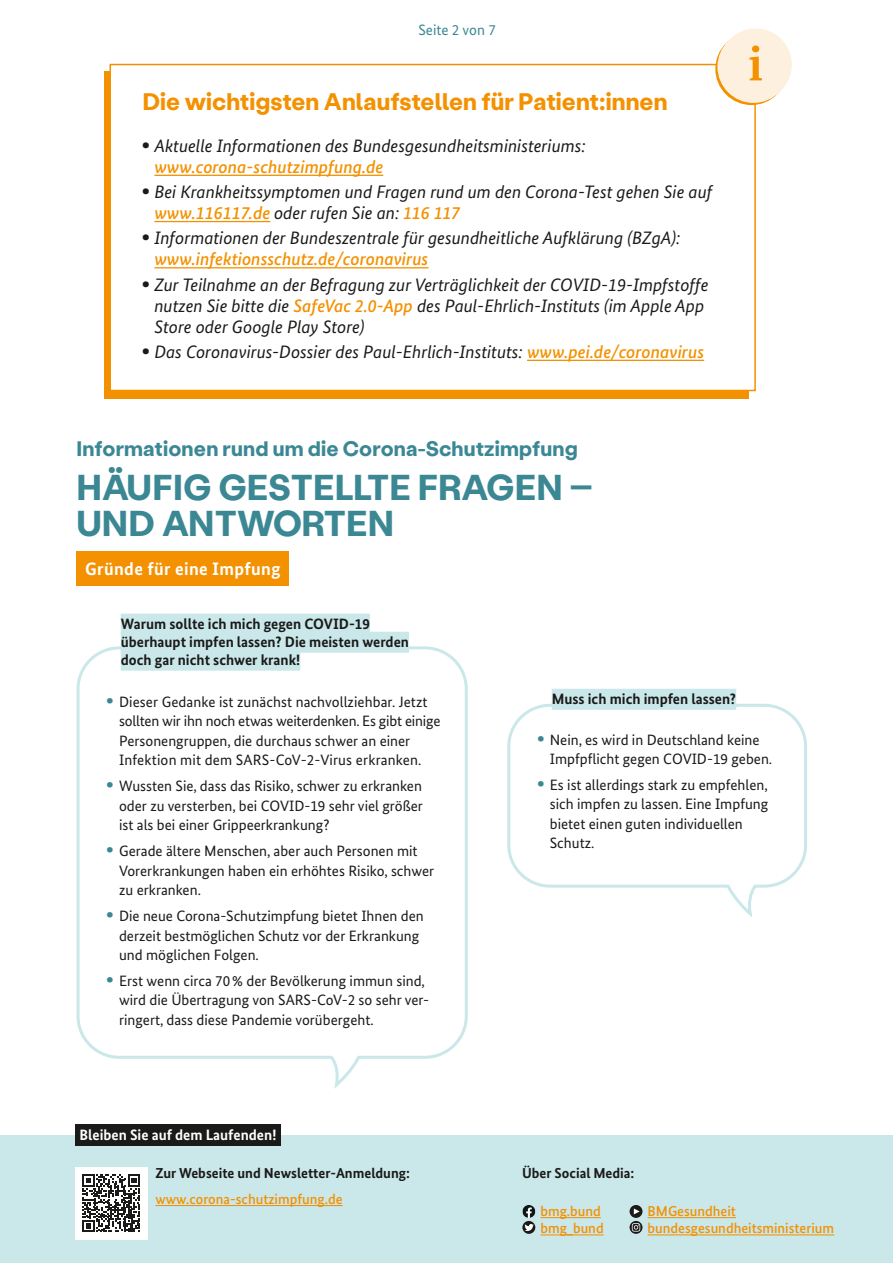
<style>
.page{position:relative;width:893px;height:1263px;background:#fff}
.page>*{position:absolute;margin:0;border:0;box-sizing:border-box;transform-origin:0 0}
.t1{font:700 36px/36px "Stabil Grotesk";letter-spacing:.02em;color:#3b8894}
.Infobox_HL{font:700 24px "Stabil Grotesk";letter-spacing:.005em;color:#f39100}
.t2{font:700 21px "Stabil Grotesk";letter-spacing:.01em;color:#3b8894}
.Anlaufstellen{font:italic 18px/21px "Bundes Sans";color:#1a1a18}
.FAQ_-_Thema{font:700 18px "Bundes Sans";letter-spacing:.02em;color:#fff}
.t3{font:15px/19.5px "Bundes Sans";color:#1a1a18}
.FAQ_Frage{font:700 15px/18px "Bundes Sans";color:#1a1a18}
.t4{font:700 15px "Bundes Sans";color:#fff}
.t5{font:15px "Bundes Sans";color:#3b8894}
.t6{font:500 14.4px/17.2px "Bundes Sans";color:#f39100}
.t7{font:700 14.4px "Bundes Sans";color:#1a1a18}
.s1{font-weight:700;font-style:normal;font-size:21px}
.s2{font-weight:500;color:#f39100}
.s3{font-weight:700;font-size:19.5px;color:#3b8894}
</style>
<div class="page">
<div style="left:104px;top:71px;width:645px;height:327px;background:#f39100"></div>
<div style="left:109px;top:64px;width:647px;height:327px;background:#fff;border:2px solid #f39100"></div>
<svg style="left:76px;top:645px;width:392px;height:444px"></svg>
<svg style="left:507px;top:702px;width:300px;height:215px"></svg>
<div style="left:0;top:1135px;width:893px;height:128px;background:#cae7ea"></div>
<svg style="left:715px;top:33px;width:73px;height:72px"></svg>
<hr style="left:154px;top:175px;width:229px;height:1px;background:#f39100">
<hr style="left:154px;top:221px;width:116px;height:1px;background:#f39100">
<hr style="left:154px;top:267px;width:274px;height:1px;background:#f39100">
<hr style="left:527px;top:360px;width:177px;height:1px;background:#f39100">
<svg style="left:720px;top:28px;width:72px;height:73px"></svg>
<div style="left:717px;top:31px;width:73px;height:72px;background:#fef0de;border-radius:50%"></div>
<svg style="left:749px;top:45px;width:13px;height:35px"></svg>
<div style="left:121px;top:614px;width:249px;height:21px;background:#cae7ea"></div>
<div style="left:121px;top:632px;width:288px;height:21px;background:#cae7ea"></div>
<div style="left:121px;top:650px;width:179px;height:21px;background:#cae7ea"></div>
<div style="left:77px;top:552px;width:212px;height:34px;background:#f39100"></div>
<div style="left:552px;top:689px;width:184px;height:21px;background:#cae7ea"></div>
<div style="left:75px;top:1125px;width:206px;height:21px;background:#1a1a18"></div>
<hr style="left:155px;top:1205px;width:188px;height:1px;background:#f39100">
<div style="left:75px;top:1167px;width:73px;height:72px;background:#fff"></div>
<svg style="left:82px;top:1174px;width:58px;height:58px"></svg>
<hr style="left:648px;top:1217px;width:88px;height:1px;background:#f39100">
<hr style="left:648px;top:1234px;width:186px;height:1px;background:#f39100">
<svg style="left:522px;top:1221px;width:13px;height:13px"></svg>
<svg style="left:524px;top:1224px;width:10px;height:7px"></svg>
<svg style="left:630px;top:1205px;width:12px;height:13px"></svg>
<svg style="left:634px;top:1208px;width:6px;height:6px"></svg>
<svg style="left:630px;top:1221px;width:12px;height:13px"></svg>
<svg style="left:632px;top:1223px;width:8px;height:8px"></svg>
<hr style="left:540px;top:1217px;width:61px;height:1px;background:#f39100">
<hr style="left:540px;top:1234px;width:64px;height:1px;background:#f39100">
<svg style="left:522px;top:1205px;width:13px;height:13px"></svg>
<p class="t5" style="left:418px;top:21px;width:79px">Seite 2 von 7</p>
<p class="Infobox_HL" style="left:143px;top:85px;width:526px">Die wichtigsten Anlaufstellen für Patient:innen</p>
<p class="Anlaufstellen" style="left:154px;top:135px;width:433px;text-indent:-13px"><span class="s1">∙</span> Aktuelle Informationen des Bundesgesundheitsministeriums: <span class="s2">www.corona-schutzimpfung.de</span></p>
<p class="Anlaufstellen" style="left:154px;top:181px;width:559px;text-indent:-13px"><span class="s1">∙</span> Bei Krankheitssymptomen und Fragen rund um den Corona-Test gehen Sie auf <span class="s2">www.116117.de</span> oder rufen Sie an: <span class="s2">116 117</span></p>
<p class="Anlaufstellen" style="left:154px;top:228px;width:528px;text-indent:-13px"><span class="s1">∙</span> Informationen der Bundeszentrale für gesundheitliche Aufklärung (BZgA): <span class="s2">www.infektionsschutz.de/coronavirus</span></p>
<p class="Anlaufstellen" style="left:154px;top:274px;width:556px;text-indent:-13px"><span class="s1">∙</span> Zur Teilnahme an der Befragung zur Verträglichkeit der COVID-19-Impfstoffe nutzen Sie bitte die <span class="s2">SafeVac 2.0-App</span> des Paul-Ehrlich-Instituts (im Apple App<br>Store oder Google Play Store)</p>
<p class="Anlaufstellen" style="left:142px;top:341px;width:564px"><span class="s1">∙</span> Das Coronavirus-Dossier des Paul-Ehrlich-Instituts: <span class="s2">www.pei.de/coronavirus</span></p>
<h1 class="t2" style="left:77px;top:434px;width:503px">Informationen rund um die Corona-Schutzimpfung</h1>
<h1 class="t1" style="left:77px;top:468px;width:517px">HÄUFIG GESTELLTE FRAGEN –<br>UND ANTWORTEN</h1>
<p class="FAQ_-_Thema" style="left:85px;top:557px;width:197px">Gründe für eine Impfung</p>
<p class="FAQ_Frage" style="left:121px;top:614px;width:290px">Warum sollte ich mich gegen COVID-19 überhaupt impfen lassen? Die meisten werden doch gar nicht schwer krank!</p>
<p class="t3" style="left:119px;top:692px;width:323px;text-indent:-13px"><span class="s3">•</span> Dieser Gedanke ist zunächst nachvollziehbar. Jetzt sollten wir ihn noch etwas weiterdenken. Es gibt einige Personengruppen, die durchaus schwer an einer Infektion mit dem SARS-CoV-2-Virus erkranken.</p>
<p class="t3" style="left:119px;top:776px;width:305px;text-align:justify;text-indent:-13px"><span class="s3">•</span> Wussten Sie, dass das Risiko, schwer zu erkranken oder zu versterben, bei COVID-19 sehr viel größer ist als bei einer Grippeerkrankung?</p>
<p class="t3" style="left:119px;top:841px;width:317px;text-indent:-13px"><span class="s3">•</span> Gerade ältere Menschen, aber auch Personen mit<br>Vorerkrankungen haben ein erhöhtes Risiko, schwer zu erkranken.</p>
<p class="t3" style="left:119px;top:906px;width:306px;text-indent:-13px"><span class="s3">•</span> Die neue Corona-Schutzimpfung bietet Ihnen den derzeit bestmöglichen Schutz vor der Erkrankung und möglichen Folgen.</p>
<p class="t3" style="left:119px;top:971px;width:312px;text-indent:-13px"><span class="s3">•</span> Erst wenn circa 70% der Bevölkerung immun sind, wird die Übertragung von SARS-CoV-2 so sehr ver&shy;ringert, dass diese Pandemie vorübergeht.</p>
<p class="t4" style="left:80px;top:1126px;width:198px">Bleiben Sie auf dem Laufenden!</p>
<p class="t7" style="left:155px;top:1164px;width:256px">Zur Webseite und Newsletter-Anmeldung:</p>
<p class="t6" style="left:155px;top:1190px;width:189px">www.corona-schutzimpfung.de</p>
<p class="FAQ_Frage" style="left:552px;top:689px;width:186px">Muss ich mich impfen lassen?</p>
<p class="t3" style="left:550px;top:729px;width:224px;text-indent:-13px"><span class="s3">•</span> Nein, es wird in Deutschland keine<br>Impfpflicht gegen COVID-19 geben.</p>
<p class="t3" style="left:550px;top:775px;width:220px;text-indent:-13px"><span class="s3">•</span> Es ist allerdings stark zu empfehlen, sich impfen zu lassen. Eine Impfung bietet einen guten individuellen<br>Schutz.</p>
<p class="t7" style="left:522px;top:1164px;width:114px">Über Social Media:</p>
<p class="t6" style="left:540px;top:1202px;width:65px">bmg.bund bmg_bund</p>
<p class="t6" style="left:648px;top:1202px;width:188px">BMGesundheit bundesgesundheitsministerium</p>
</div>
